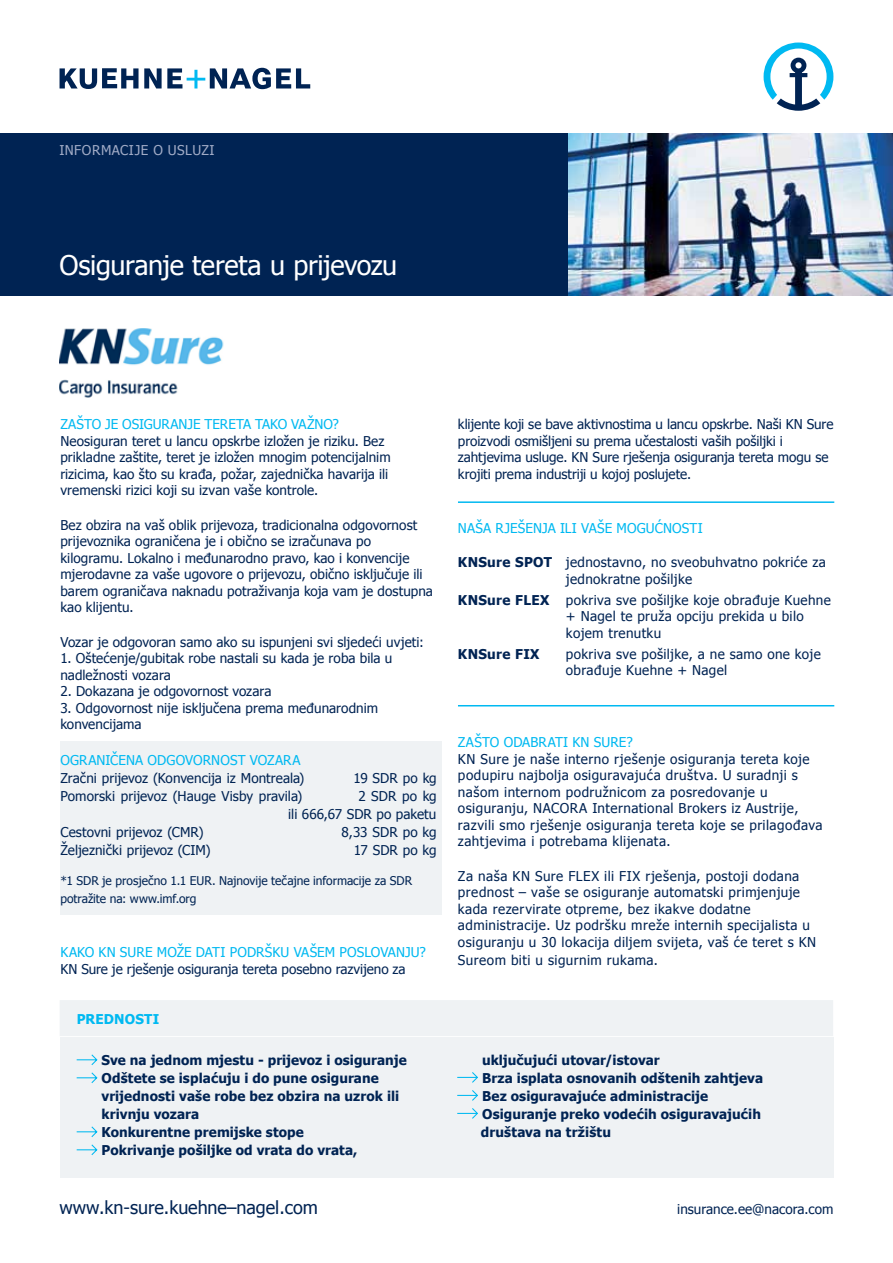
<style>
.page{position:relative;width:893px;height:1263px;background:#fff}
.page>*{position:absolute;margin:0;border:0;box-sizing:border-box;transform-origin:0 0}
.t1{font:27px "Tahoma";letter-spacing:-.015em;color:#fff}
.t2{font:18px "Tahoma";color:#002353}
.t3{font:13.5px/16.5px "Tahoma";letter-spacing:.01em;color:#002353}
.t4{font:13.5px/16.5px "Tahoma";letter-spacing:.035em;color:#002353}
.t5{font:700 13.5px/18px "Tahoma";letter-spacing:.005em;color:#002353}
.t6{font:13.5px "Tahoma";letter-spacing:.005em;color:#00b9f1}
.t7{font:13.5px "Tahoma";letter-spacing:.03em;color:#002353}
.t8{font:13.5px "Tahoma";letter-spacing:.04em;color:#a1abc6}
.t9{font:700 13.5px "Tahoma";letter-spacing:.01em;color:#00b9f1}
.t10{font:700 13.5px "Tahoma";letter-spacing:.025em;color:#002353}
.t11{font:12px/18px "Tahoma";color:#002353}
.s1{font-weight:700}
</style>
<div class="page">
<svg style="left:764px;top:43px;width:69px;height:68px"></svg>
<svg style="left:60px;top:68px;width:250px;height:21px"></svg>
<div style="left:60px;top:742px;width:382px;height:173px;background:#eff2f4"></div>
<div style="left:0;top:134px;width:568px;height:162px;background:#002353"></div>
<img style="left:568px;top:134px;width:325px;height:162px">
<img style="left:60px;top:328px;width:164px;height:70px">
<div style="left:60px;top:1037px;width:774px;height:141px;background:#eff2f4"></div>
<svg style="left:76px;top:1054px;width:22px;height:29px"></svg>
<svg style="left:76px;top:1126px;width:22px;height:29px"></svg>
<svg style="left:457px;top:1072px;width:21px;height:47px"></svg>
<div style="left:60px;top:1000px;width:773px;height:36px;background:#eff2f4"></div>
<hr style="left:458px;top:501px;width:376px;height:2px;background:#00b9f1">
<hr style="left:458px;top:705px;width:376px;height:1px;background:#00b9f1">
<p class="t8" style="left:60px;top:141px;width:157px">INFORMACIJE O USLUZI</p>
<h1 class="t1" style="left:60px;top:247px;width:339px">Osiguranje tereta u prijevozu</h1>
<p class="t6" style="left:60px;top:415px;width:280px">ZAŠTO JE OSIGURANJE TERETA TAKO VAŽNO?</p>
<p class="t3" style="left:60px;top:432px;width:332px">Neosiguran teret u lancu opskrbe izložen je riziku. Bez prikladne zaštite, teret je izložen mnogim potencijalnim rizicima, kao što su krađa, požar, zajednička havarija ili vremenski rizici koji su izvan vaše kontrole.</p>
<p class="t3" style="left:60px;top:516px;width:374px">Bez obzira na vaš oblik prijevoza, tradicionalna odgovornost prijevoznika ograničena je i obično se izračunava po kilogramu. Lokalno i međunarodno pravo, kao i konvencije mjerodavne za vaše ugovore o prijevozu, obično isključuje ili barem ograničava naknadu potraživanja koja vam je dostupna kao klijentu.</p>
<p class="t3" style="left:60px;top:633px;width:365px">Vozar je odgovoran samo ako su ispunjeni svi sljedeći uvjeti:</p>
<p class="t3" style="left:60px;top:649px;width:333px">1. Oštećenje/gubitak robe nastali su kada je roba bila u nadležnosti vozara</p>
<p class="t3" style="left:60px;top:682px;width:213px">2. Dokazana je odgovornost vozara</p>
<p class="t3" style="left:60px;top:699px;width:319px">3. Odgovornost nije isključena prema međunarodnim konvencijama</p>
<p class="t6" style="left:60px;top:751px;width:242px">OGRANIČENA ODGOVORNOST VOZARA</p>
<p class="t3" style="left:60px;top:769px;width:246px">Zračni prijevoz (Konvencija iz Montreala)</p>
<p class="t3" style="left:354px;top:769px;width:85px">19 SDR po kg</p>
<p class="t3" style="left:60px;top:787px;width:243px">Pomorski prijevoz (Hauge Visby pravila)</p>
<p class="t3" style="left:288px;top:787px;width:150px;line-height:18px;text-align:right">2 SDR po kg<br>ili 666,67 SDR po paketu</p>
<p class="t3" style="left:60px;top:823px;width:145px">Cestovni prijevoz (CMR)</p>
<p class="t3" style="left:342px;top:823px;width:96px">8,33 SDR po kg</p>
<p class="t3" style="left:60px;top:841px;width:152px">Željeznički prijevoz (CIM)</p>
<p class="t3" style="left:354px;top:841px;width:84px">17 SDR po kg</p>
<p class="t11" style="left:60px;top:871px;width:353px">*1 SDR je prosječno 1.1 EUR. Najnovije tečajne informacije za SDR potražite na: www.imf.org</p>
<p class="t6" style="left:60px;top:943px;width:367px">KAKO KN SURE MOŽE DATI PODRŠKU VAŠEM POSLOVANJU?</p>
<p class="t3" style="left:60px;top:960px;width:347px">KN Sure je rješenje osiguranja tereta posebno razvijeno za</p>
<p class="t9" style="left:77px;top:1009px;width:84px">PREDNOSTI</p>
<p class="t3" style="left:458px;top:415px;width:377px">klijente koji se bave aktivnostima u lancu opskrbe. Naši KN Sure proizvodi osmišljeni su prema učestalosti vaših pošiljki i zahtjevima usluge. KN Sure rješenja osiguranja tereta mogu se krojiti prema industriji u kojoj poslujete.</p>
<p class="t6" style="left:458px;top:519px;width:246px">NAŠA RJEŠENJA ILI VAŠE MOGUĆNOSTI</p>
<p class="t3" style="left:566px;top:553px;width:261px;text-indent:-108px"><span class="s1">KNSure SPOT</span> jednostavno, no sveobuhvatno pokriće za jednokratne pošiljke</p>
<p class="t3" style="left:566px;top:591px;width:266px;text-indent:-108px"><span class="s1">KNSure FLEX</span> pokriva sve pošiljke koje obrađuje Kuehne + Nagel te pruža opciju prekida u bilo kojem trenutku</p>
<p class="t10" style="left:458px;top:644px;width:83px">KNSure FIX</p>
<p class="t3" style="left:566px;top:645px;width:256px">pokriva sve pošiljke, a ne samo one koje obrađuje Kuehne + Nagel</p>
<p class="t6" style="left:458px;top:733px;width:177px">ZAŠTO ODABRATI KN SURE?</p>
<p class="t4" style="left:458px;top:750px;width:366px">KN Sure je naše interno rješenje osiguranja tereta koje podupiru najbolja osiguravajuća društva. U suradnji s našom internom podružnicom za posredovanje u osiguranju, NACORA International Brokers iz Austrije, razvili smo rješenje osiguranja tereta koje se prilagođava zahtjevima i potrebama klijenata.</p>
<p class="t4" style="left:458px;top:867px;width:360px">Za naša KN Sure FLEX ili FIX rješenja, postoji dodana prednost – vaše se osiguranje automatski primjenjuje kada rezervirate otpreme, bez ikakve dodatne administracije. Uz podršku mreže internih specijalista u osiguranju u 30 lokacija diljem svijeta, vaš će teret s KN</p>
<p class="t7" style="left:458px;top:951px;width:202px">Sureom biti u sigurnim rukama.</p>
<p class="t5" style="left:101px;top:1050px;width:307px">Sve na jednom mjestu - prijevoz i osiguranje Odštete se isplaćuju i do pune osigurane vrijednosti vaše robe bez obzira na uzrok ili krivnju vozara<br>Konkurentne premijske stope<br>Pokrivanje pošiljke od vrata do vrata,</p>
<p class="t5" style="left:481px;top:1050px;width:284px">uključujući utovar/istovar<br>Brza isplata osnovanih odštenih zahtjeva Bez osiguravajuće administracije Osiguranje preko vodećih osiguravajućih društava na tržištu</p>
<h2 class="t2" style="left:60px;top:1195px;width:260px">www.kn-sure.kuehne–nagel.com</h2>
<p class="t3" style="left:677px;top:1200px;width:158px">insurance.ee@nacora.com</p>
</div>
